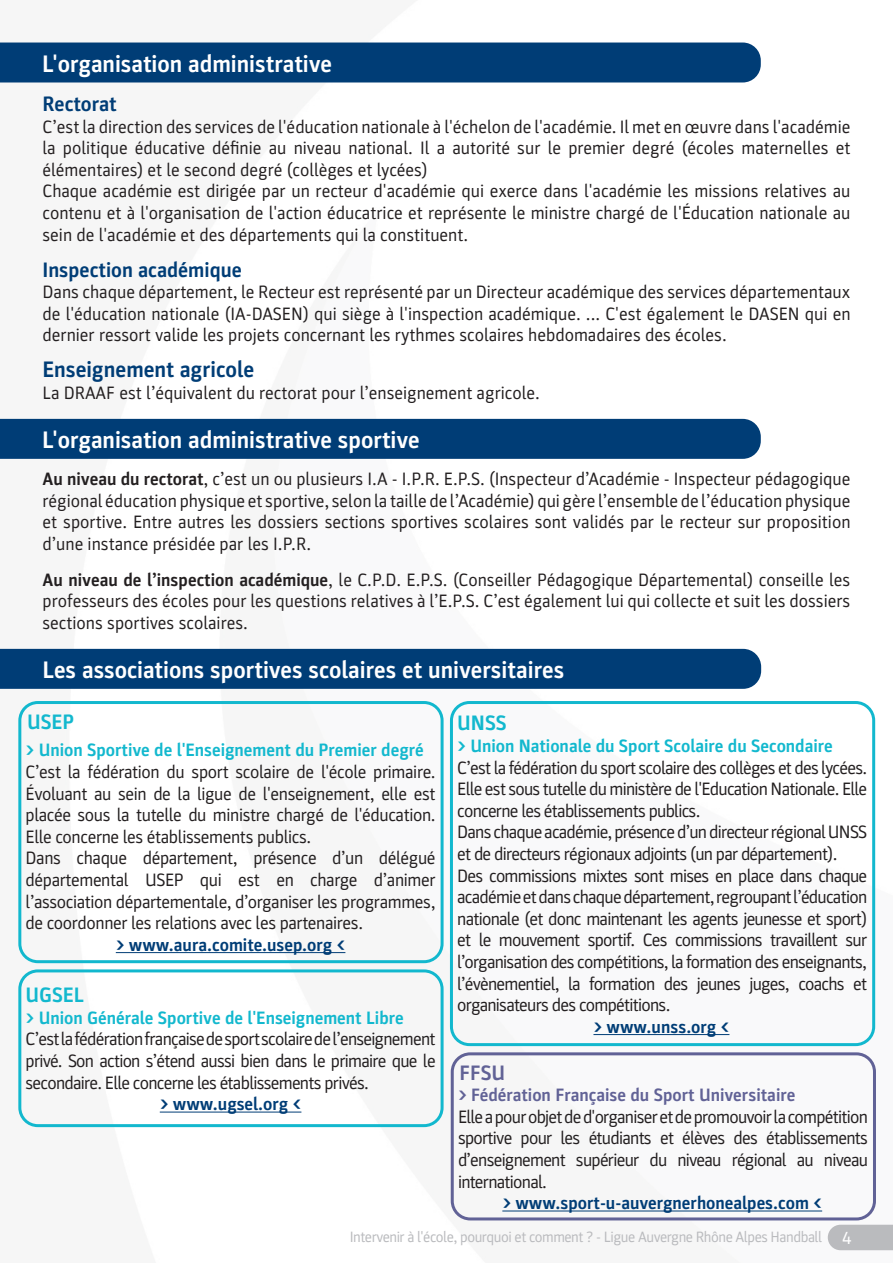
<style>
.page{position:relative;width:893px;height:1263px;background:#fff}
.page>*{position:absolute;margin:0;border:0;box-sizing:border-box;transform-origin:0 0}
.t1{font:700 24px "Parka";color:#fff}
.t2{font:700 22.5px "Parka";color:#003d76}
.t3{font:700 21px "Parka";color:#003d76}
.t4{font:700 21px "Parka";color:#12b8ce}
.t5{font:700 21px "Parka";color:#616296}
.t6{font:18px/21.6px "Parka";letter-spacing:-.02em;color:#231f20;text-align:justify}
.t7{font:700 18px "Parka";color:#12b8ce}
.t8{font:18px/21.6px "Parka";letter-spacing:-.04em;color:#231f20}
.t9{font:700 18px "Parka";color:#003d76}
.t10{font:18px "Parka";color:#231f20}
.t11{font:700 18px "Parka";color:#616296}
.t12{font:18px "Parka";color:#fff}
.t13{font:15px "Parka";letter-spacing:-.03em;color:#babbbe}
.s1{font-weight:700}
</style>
<div class="page">
<img style="left:0;top:42px;width:893px;height:1209px">
<div style="left:0;top:43px;width:761px;height:39px;background:#003d76"></div>
<div style="left:0;top:419px;width:761px;height:40px;background:#003d76"></div>
<div style="left:0;top:649px;width:761px;height:40px;background:#003d76"></div>
<hr style="left:116px;top:952px;width:229px;height:1px;background:#003d76">
<div style="left:18px;top:701px;width:426px;height:262px;border:3px solid #12b8ce;border-radius:18px"></div>
<hr style="left:160px;top:1111px;width:141px;height:1px;background:#003d76">
<div style="left:18px;top:969px;width:426px;height:158px;border:3px solid #12b8ce;border-radius:18px"></div>
<hr style="left:593px;top:1034px;width:136px;height:1px;background:#003d76">
<div style="left:450px;top:701px;width:425px;height:345px;border:3px solid #12b8ce;border-radius:18px"></div>
<hr style="left:502px;top:1210px;width:320px;height:1px;background:#003d76">
<div style="left:451px;top:1052px;width:425px;height:168px;border:3px solid #616296;border-radius:18px"></div>
<div style="left:828px;top:1225px;width:65px;height:25px;background:#babbbe"></div>
<p class="t1" style="left:42px;top:50px;width:291px">L'organisation administrative</p>
<p class="t3" style="left:43px;top:92px;width:76px">Rectorat</p>
<p class="t6" style="left:43px;top:116px;width:809px">C’est la direction des services de l'éducation nationale à l'échelon de l'académie. Il met en œuvre dans l'académie la politique éducative définie au niveau national. Il a autorité sur le premier degré (écoles maternelles et élémentaires) et le second degré (collèges et lycées)</p>
<p class="t6" style="left:43px;top:180px;width:809px">Chaque académie est dirigée par un recteur d'académie qui exerce dans l'académie les missions relatives au contenu et à l'organisation de l'action éducatrice et représente le ministre chargé de l'Éducation nationale au sein de l'académie et des départements qui la constituent.</p>
<p class="t3" style="left:43px;top:258px;width:201px">Inspection académique</p>
<p class="t6" style="left:43px;top:281px;width:809px">Dans chaque département, le Recteur est représenté par un Directeur académique des services départementaux de l'éducation nationale (IA-DASEN) qui siège à l'inspection académique. ... C'est également le DASEN qui en dernier ressort valide les projets concernant les rythmes scolaires hebdomadaires des écoles.</p>
<p class="t2" style="left:43px;top:357px;width:213px">Enseignement agricole</p>
<p class="t10" style="left:43px;top:383px;width:499px">La DRAAF est l’équivalent du rectorat pour l’enseignement agricole.</p>
<p class="t1" style="left:42px;top:426px;width:379px">L'organisation administrative sportive</p>
<p class="t6" style="left:43px;top:468px;width:809px"><span class="s1">Au niveau du rectorat</span>, c’est un ou plusieurs I.A - I.P.R. E.P.S. (Inspecteur d’Académie - Inspecteur pédagogique régional éducation physique et sportive, selon la taille de l’Académie) qui gère l’ensemble de l’éducation physique et sportive. Entre autres les dossiers sections sportives scolaires sont validés par le recteur sur proposition d’une instance présidée par les I.P.R.</p>
<p class="t6" style="left:43px;top:569px;width:809px"><span class="s1">Au niveau de l’inspection académique</span>, le C.P.D. E.P.S. (Conseiller Pédagogique Départemental) conseille les professeurs des écoles pour les questions relatives à l’E.P.S. C’est également lui qui collecte et suit les dossiers sections sportives scolaires.</p>
<p class="t1" style="left:43px;top:656px;width:523px">Les associations sportives scolaires et universitaires</p>
<p class="t4" style="left:27px;top:710px;width:49px">USEP</p>
<p class="t7" style="left:26px;top:740px;width:400px">&gt; Union Sportive de l'Enseignement du Premier degré</p>
<p class="t6" style="left:26px;top:761px;width:412px">C’est la fédération du sport scolaire de l'école primaire.<br>Évoluant au sein de la ligue de l'enseignement, elle est placée sous la tutelle du ministre chargé de l'éducation.<br>Elle concerne les établissements publics.</p>
<p class="t6" style="left:26px;top:847px;width:412px">Dans chaque département, présence d’un délégué départemental USEP qui est en charge d’animer l’association départementale, d’organiser les programmes, de coordonner les relations avec les partenaires.</p>
<p class="t9" style="left:116px;top:935px;width:231px">&gt; www.aura.comite.usep.org &lt;</p>
<p class="t4" style="left:26px;top:983px;width:60px">UGSEL</p>
<p class="t7" style="left:26px;top:1008px;width:380px">&gt; Union Générale Sportive de l'Enseignement Libre</p>
<p class="t6" style="left:26px;top:1028px;width:412px">C’est la fédération française de sport scolaire de l’enseignement privé. Son action s’étend aussi bien dans le primaire que le secondaire. Elle concerne les établissements privés.</p>
<p class="t9" style="left:160px;top:1094px;width:143px">&gt; www.ugsel.org &lt;</p>
<p class="t4" style="left:457px;top:711px;width:51px">UNSS</p>
<p class="t7" style="left:457px;top:736px;width:377px">&gt; Union Nationale du Sport Scolaire du Secondaire</p>
<p class="t6" style="left:457px;top:757px;width:412px">C’est la fédération du sport scolaire des collèges et des lycées.<br>Elle est sous tutelle du ministère de l'Education Nationale. Elle concerne les établissements publics.</p>
<p class="t8" style="left:457px;top:821px;width:412px">Dans chaque académie, présence d’un directeur régional UNSS et de directeurs régionaux adjoints (un par département).</p>
<p class="t6" style="left:457px;top:865px;width:412px">Des commissions mixtes sont mises en place dans chaque académie et dans chaque département, regroupant l’éducation nationale (et donc maintenant les agents jeunesse et sport) et le mouvement sportif. Ces commissions travaillent sur l’organisation des compétitions, la formation des enseignants, l’évènementiel, la formation des jeunes juges, coachs et organisateurs des compétitions.</p>
<p class="t9" style="left:593px;top:1016px;width:137px">&gt; www.unss.org &lt;</p>
<p class="t5" style="left:459px;top:1061px;width:47px">FFSU</p>
<p class="t11" style="left:458px;top:1085px;width:339px">&gt; Fédération Française du Sport Universitaire</p>
<p class="t6" style="left:458px;top:1106px;width:412px">Elle a pour objet de d'organiser et de promouvoir la compétition sportive pour les étudiants et élèves des établissements d’enseignement supérieur du niveau régional au niveau international.</p>
<p class="t9" style="left:502px;top:1193px;width:321px">&gt; www.sport-u-auvergnerhonealpes.com &lt;</p>
<p class="t13" style="left:350px;top:1228px;width:474px">Intervenir à l'école, pourquoi et comment ? - Ligue Auvergne Rhône Alpes Handball</p>
<p class="t12" style="left:842px;top:1228px;width:11px">4</p>
</div>
